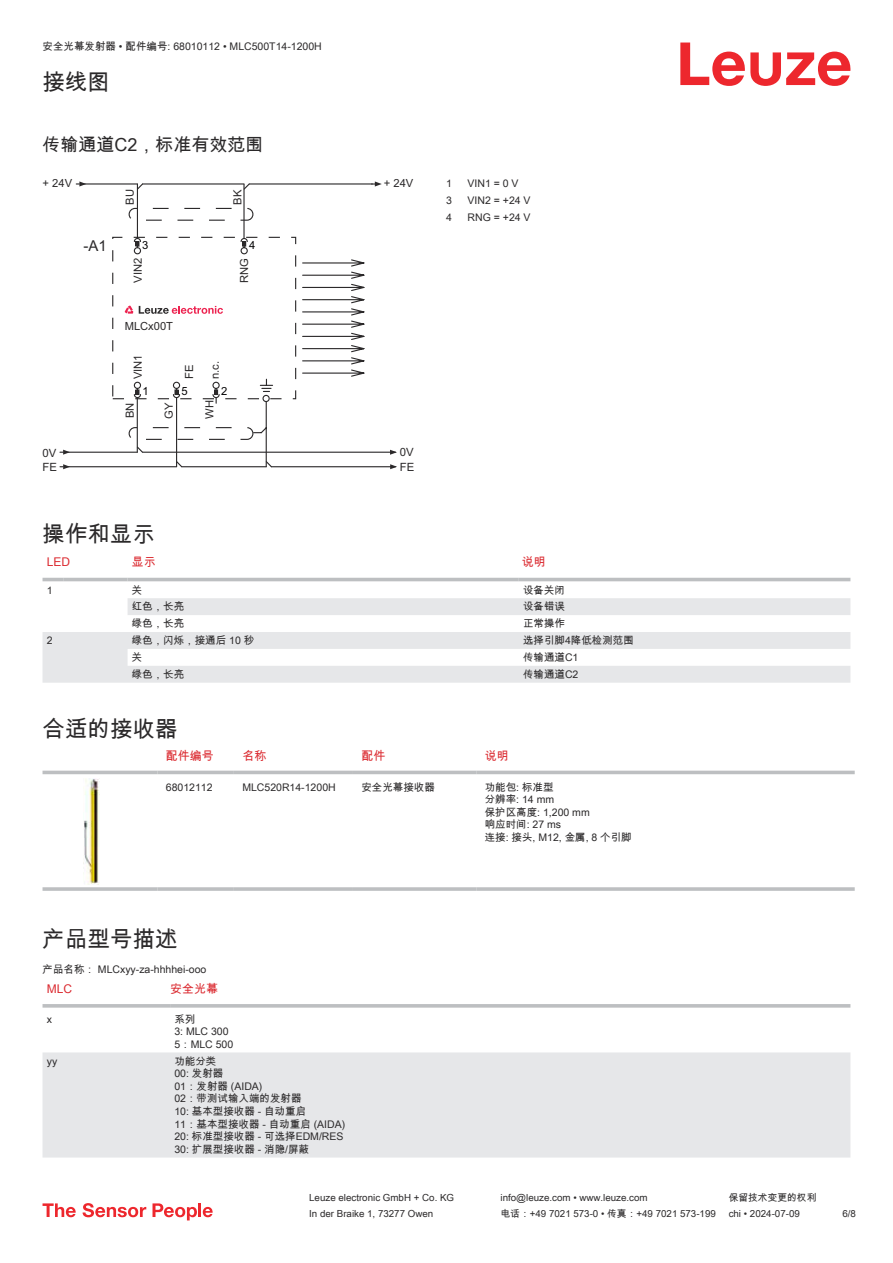
<style>
.page{position:relative;width:893px;height:1263px;background:#fff}
.page>*{position:absolute;margin:0;border:0;box-sizing:border-box;transform-origin:0 0}
.t1{font:22.5px "Arial Unicode MS";color:#2b292a}
.t2{font:18px "Arial Unicode MS";color:#2b292a}
.t3{font:15px "Arial";color:#2b292a}
.t4{font:12px "Arial Unicode MS";color:#db2a30}
.t5{font:11.4px "Arial";color:#2b292a}
.t6{font:11.25px "Arial";color:#2b292a}
.t7{font:11.25px "Arial";color:#040304}
.t8{font:10.5px/12.6px "Arial Unicode MS";color:#2b292a}
.t9{font:9.75px "Arial Unicode MS";color:#2b292a}
</style>
<div class="page">
<svg style="left:680px;top:43px;width:170px;height:43px"></svg>
<div style="left:43px;top:577px;width:807px;height:5px;background:#eceded"></div>
<svg style="left:43px;top:598px;width:807px;height:85px;fill:#e6e7e9"></svg>
<hr style="left:43px;top:578px;width:21px;height:3px;background:#bdbfc1">
<hr style="left:64px;top:578px;width:64px;height:3px;background:#bdbfc1">
<hr style="left:128px;top:578px;width:391px;height:3px;background:#bdbfc1">
<hr style="left:519px;top:578px;width:331px;height:3px;background:#bdbfc1">
<svg style="left:43px;top:770px;width:812px;height:25px"></svg>
<hr style="left:43px;top:771px;width:114px;height:3px;background:#bdbfc1">
<hr style="left:157px;top:771px;width:77px;height:3px;background:#bdbfc1">
<hr style="left:234px;top:771px;width:119px;height:3px;background:#bdbfc1">
<hr style="left:353px;top:771px;width:123px;height:3px;background:#bdbfc1">
<hr style="left:476px;top:771px;width:379px;height:3px;background:#bdbfc1">
<hr style="left:43px;top:887px;width:114px;height:4px;background:#bdbfc1">
<hr style="left:157px;top:887px;width:77px;height:4px;background:#c7c9cb">
<hr style="left:234px;top:887px;width:119px;height:4px;background:#bdbfc1">
<hr style="left:353px;top:887px;width:123px;height:4px;background:#bdbfc1">
<hr style="left:476px;top:887px;width:379px;height:4px;background:#c7c9cb">
<img style="left:83px;top:778px;width:16px;height:107px">
<div style="left:43px;top:1052px;width:807px;height:105px;background:#e6e7e9"></div>
<svg style="left:43px;top:1004px;width:127px;height:4px"></svg>
<svg style="left:170px;top:1004px;width:680px;height:4px;background:#c3c5c7"></svg>
<svg style="left:43px;top:1203px;width:33px;height:14px"></svg>
<svg style="left:83px;top:1203px;width:63px;height:14px"></svg>
<svg style="left:153px;top:1203px;width:44px;height:17px"></svg>
<hr style="left:198px;top:1203px;width:3px;height:14px;background:#ed272d">
<svg style="left:203px;top:1207px;width:10px;height:10px"></svg>
<svg style="left:302px;top:259px;width:63px;height:118px"></svg>
<hr style="left:249px;top:183px;width:123px;height:2px;background:#2b292a">
<svg style="left:372px;top:181px;width:10px;height:6px"></svg>
<hr style="left:271px;top:466px;width:124px;height:1px;background:#2b292a">
<hr style="left:143px;top:452px;width:252px;height:1px;background:#2b292a">
<svg style="left:390px;top:450px;width:7px;height:5px"></svg>
<svg style="left:390px;top:464px;width:7px;height:5px"></svg>
<svg style="left:59px;top:181px;width:215px;height:288px"></svg>
<p class="t8" style="left:43px;top:40px;width:281px">安全光幕发射器 • 配件编号: 68010112 • MLC500T14-1200H</p>
<h1 class="t1" style="left:43px;top:66px;width:69px">接线图</h1>
<h2 class="t2" style="left:43px;top:132px;width:223px">传输通道C2，标准有效范围</h2>
<p class="t6" style="left:43px;top:179px;width:31px">+ 24V</p>
<h3 class="t3" style="left:84px;top:240px;width:25px">-A1</h3>
<p class="t5" style="left:43px;top:448px;width:15px">0V</p>
<p class="t5" style="left:43px;top:463px;width:16px">FE</p>
<p class="t6" style="left:126px;top:205px;width:17px;rotate:-90deg">BU</p>
<p class="t6" style="left:233px;top:205px;width:16px;rotate:-90deg">BK</p>
<p class="t7" style="left:142px;top:241px;width:8px">3</p>
<p class="t6" style="left:134px;top:283px;width:26px;rotate:-90deg">VIN2</p>
<p class="t7" style="left:249px;top:241px;width:8px">4</p>
<p class="t6" style="left:240px;top:283px;width:26px;rotate:-90deg">RNG</p>
<p class="t6" style="left:125px;top:322px;width:50px">MLCx00T</p>
<p class="t6" style="left:133px;top:379px;width:26px;rotate:-90deg">VIN1</p>
<p class="t7" style="left:142px;top:387px;width:8px">1</p>
<p class="t6" style="left:185px;top:379px;width:16px;rotate:-90deg">FE</p>
<p class="t7" style="left:182px;top:387px;width:8px">5</p>
<p class="t6" style="left:211px;top:379px;width:20px;rotate:-90deg">n.c.</p>
<p class="t7" style="left:221px;top:387px;width:8px">2</p>
<p class="t6" style="left:126px;top:418px;width:17px;rotate:-90deg">BN</p>
<p class="t6" style="left:165px;top:419px;width:18px;rotate:-90deg">GY</p>
<p class="t6" style="left:205px;top:418px;width:20px;rotate:-90deg">WH</p>
<p class="t6" style="left:384px;top:179px;width:31px">+ 24V</p>
<p class="t8" style="left:446px;top:177px;width:7px">1</p>
<p class="t8" style="left:468px;top:177px;width:53px">VIN1 = 0 V</p>
<p class="t8" style="left:446px;top:194px;width:7px">3</p>
<p class="t8" style="left:468px;top:194px;width:65px">VIN2 = +24 V</p>
<p class="t8" style="left:446px;top:211px;width:7px">4</p>
<p class="t8" style="left:468px;top:211px;width:65px">RNG = +24 V</p>
<p class="t5" style="left:400px;top:448px;width:15px">0V</p>
<p class="t5" style="left:400px;top:462px;width:16px">FE</p>
<h1 class="t1" style="left:43px;top:518px;width:114px">操作和显示</h1>
<p class="t4" style="left:47px;top:553px;width:25px">LED</p>
<p class="t4" style="left:132px;top:553px;width:25px">显示</p>
<p class="t4" style="left:522px;top:553px;width:25px">说明</p>
<p class="t8" style="left:47px;top:583px;width:7px">1</p>
<p class="t8" style="left:132px;top:583px;width:12px">关</p>
<p class="t8" style="left:523px;top:583px;width:43px">设备关闭</p>
<p class="t8" style="left:132px;top:600px;width:54px">红色，长亮</p>
<p class="t8" style="left:523px;top:600px;width:43px">设备错误</p>
<p class="t8" style="left:132px;top:617px;width:54px">绿色，长亮</p>
<p class="t8" style="left:523px;top:617px;width:43px">正常操作</p>
<p class="t8" style="left:47px;top:634px;width:7px">2</p>
<p class="t8" style="left:132px;top:634px;width:124px">绿色，闪烁，接通后 10 秒</p>
<p class="t8" style="left:523px;top:634px;width:112px">选择引脚4降低检测范围</p>
<p class="t8" style="left:132px;top:651px;width:12px">关</p>
<p class="t8" style="left:523px;top:651px;width:57px">传输通道C1</p>
<p class="t8" style="left:132px;top:668px;width:54px">绿色，长亮</p>
<p class="t8" style="left:523px;top:668px;width:57px">传输通道C2</p>
<h1 class="t1" style="left:43px;top:712px;width:136px">合适的接收器</h1>
<p class="t4" style="left:166px;top:747px;width:49px">配件编号</p>
<p class="t4" style="left:242px;top:747px;width:25px">名称</p>
<p class="t4" style="left:361px;top:747px;width:25px">配件</p>
<p class="t4" style="left:485px;top:747px;width:25px">说明</p>
<p class="t8" style="left:166px;top:780px;width:48px">68012112</p>
<p class="t8" style="left:242px;top:780px;width:95px">MLC520R14-1200H</p>
<p class="t8" style="left:361px;top:780px;width:75px">安全光幕接收器</p>
<p class="t8" style="left:485px;top:780px;width:149px">功能包: 标准型<br>分辨率: 14 mm<br>保护区高度: 1,200 mm<br>响应时间: 27 ms<br>连接: 接头, M12, 金属, 8 个引脚</p>
<h1 class="t1" style="left:43px;top:923px;width:136px">产品型号描述</h1>
<p class="t4" style="left:47px;top:984px;width:27px">MLC</p>
<p class="t4" style="left:170px;top:980px;width:49px">安全光幕</p>
<p class="t8" style="left:47px;top:1012px;width:7px">x</p>
<p class="t8" style="left:174px;top:1012px;width:60px">系列<br>3: MLC 300<br>5：MLC 500</p>
<p class="t8" style="left:47px;top:1055px;width:12px">yy</p>
<p class="t8" style="left:174px;top:1054px;width:172px">功能分类<br>00: 发射器<br>01：发射器 (AIDA)<br>02：带测试输入端的发射器<br>10: 基本型接收器 - 自动重启<br>11：基本型接收器 - 自动重启 (AIDA)<br>20: 标准型接收器 - 可选择EDM/RES<br>30: 扩展型接收器 - 消隐/屏蔽</p>
<p class="t8" style="left:43px;top:963px;width:165px">产品名称： MLCxyy-za-hhhhei-ooo</p>
<p class="t9" style="left:309px;top:1191px;width:146px">Leuze electronic GmbH + Co. KG</p>
<p class="t9" style="left:501px;top:1191px;width:149px">info@leuze.com • www.leuze.com</p>
<p class="t9" style="left:729px;top:1191px;width:89px">保留技术变更的权利</p>
<p class="t9" style="left:309px;top:1206px;width:126px">In der Braike 1, 73277 Owen</p>
<p class="t9" style="left:501px;top:1206px;width:217px">电话：+49 7021 573-0 • 传真：+49 7021 573-199</p>
<p class="t9" style="left:729px;top:1206px;width:73px">chi • 2024-07-09</p>
<p class="t9" style="left:842px;top:1206px;width:15px">6/8</p>
</div>
